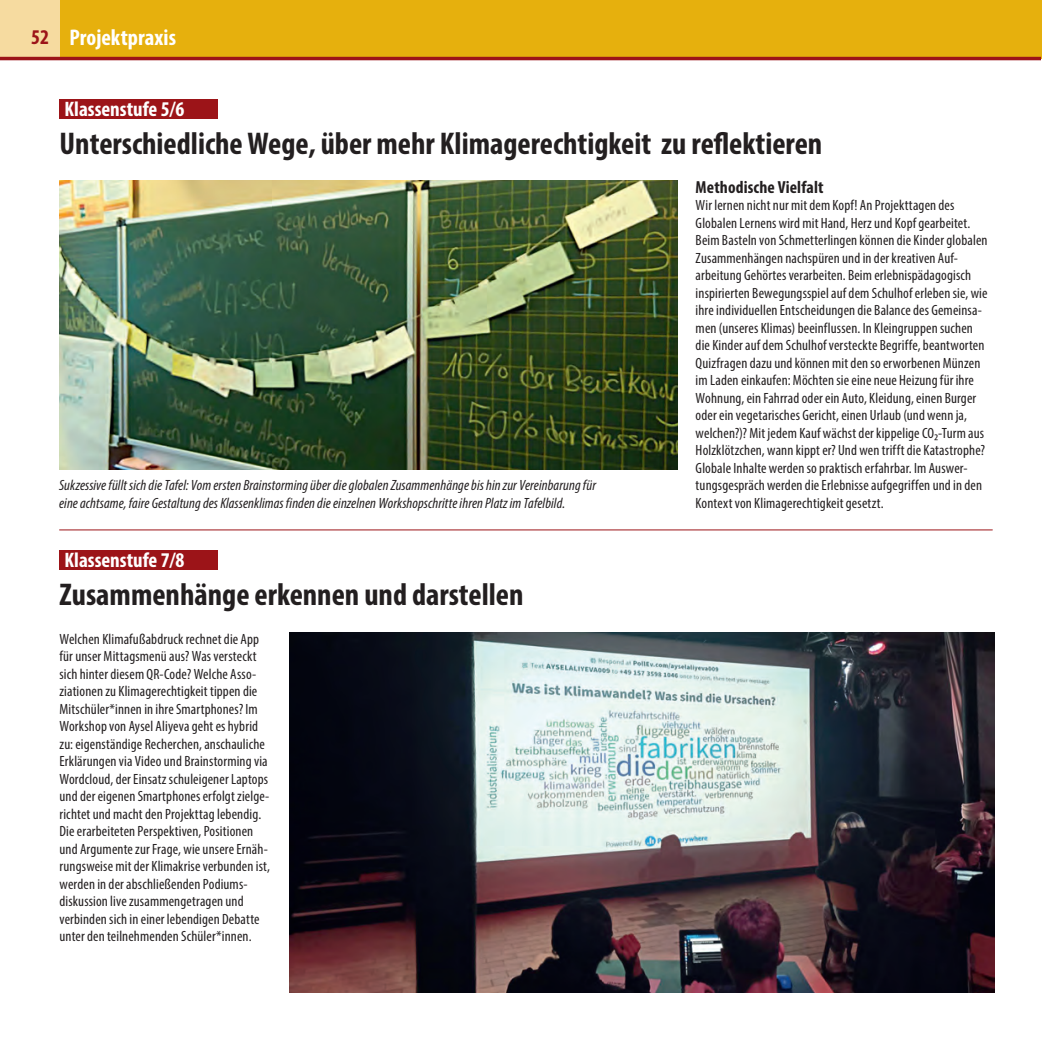
<style>
.page{position:relative;width:1042px;height:1042px;background:#fff}
.page>*{position:absolute;margin:0;border:0;box-sizing:border-box;transform-origin:0 0}
.t1{font:700 condensed 31.5px "Myriad Pro";color:#231f20}
.t2{font:700 condensed 22.75px "Myriad Pro";color:#fff}
.t3{font:700 condensed 21px "Myriad Pro";color:#fff}
.t4{font:700 condensed 17.5px "Myriad Pro";letter-spacing:.01em;color:#231f20}
.t5{font:condensed 14.88px/17.5px "Myriad Pro";letter-spacing:.01em;color:#231f20}
.t6{font:italic condensed 14.88px/17.5px "Myriad Pro";letter-spacing:.005em;color:#231f20}
.s1{font-size:21px;color:#9c1418}
</style>
<div class="page">
<div style="left:60px;top:0;width:982px;height:58px;background:#e6b00d"></div>
<div style="left:0;top:0;width:60px;height:58px;background:#f6dba0"></div>
<hr style="left:0;top:57px;width:1041px;height:3px;background:#9c1418">
<div style="left:60px;top:99px;width:158px;height:20px;background:#9c1418"></div>
<div style="left:60px;top:550px;width:158px;height:20px;background:#9c1418"></div>
<hr style="left:60px;top:529px;width:932px;height:1px;background:#9c1418">
<img style="left:60px;top:181px;width:618px;height:288px">
<img style="left:289px;top:633px;width:705px;height:359px">
<h2 class="t2" style="left:31px;top:23px;width:146px"><span class="s1">52</span> Projektpraxis</h2>
<h3 class="t3" style="left:64px;top:96px;width:121px">Klassenstufe 5/6</h3>
<h1 class="t1" style="left:60px;top:124px;width:764px">Unterschiedliche Wege, über mehr Klimagerechtigkeit zu reflektieren</h1>
<p class="t6" style="left:59px;top:477px;width:538px">Sukzessive füllt sich die Tafel: Vom ersten Brainstorming über die globalen Zusammenhänge bis hin zur Vereinbarung für eine achtsame, faire Gestaltung des Klassenklimas finden die einzelnen Workshopschritte ihren Platz im Tafelbild.</p>
<h3 class="t3" style="left:64px;top:547px;width:121px">Klassenstufe 7/8</h3>
<h1 class="t1" style="left:60px;top:575px;width:465px">Zusammenhänge erkennen und darstellen</h1>
<p class="t5" style="left:60px;top:630px;width:212px">Welchen Klimafußabdruck rechnet die App für unser Mittagsmenü aus? Was versteckt sich hinter diesem QR-Code? Welche Asso&shy;ziationen zu Klimagerechtigkeit tippen die Mitschüler*innen in ihre Smartphones? Im Workshop von Aysel Aliyeva geht es hybrid zu: eigenständige Recherchen, anschauliche Erklärungen via Video und Brainstorming via Wordcloud, der Einsatz schuleigener Laptops und der eigenen Smartphones erfolgt zielge&shy;richtet und macht den Projekttag lebendig.<br>Die erarbeiteten Perspektiven, Positionen und Argumente zur Frage, wie unsere Ernäh&shy;rungsweise mit der Klimakrise verbunden ist, werden in der abschließenden Podiums&shy;diskussion live zusammengetragen und verbinden sich in einer lebendigen Debatte unter den teilnehmenden Schüler*innen.</p>
<p class="t4" style="left:695px;top:176px;width:129px">Methodische Vielfalt</p>
<p class="t5" style="left:695px;top:196px;width:293px">Wir lernen nicht nur mit dem Kopf! An Projekttagen des Globalen Lernens wird mit Hand, Herz und Kopf gearbeitet.<br>Beim Basteln von Schmetterlingen können die Kinder globalen Zusammenhängen nachspüren und in der kreativen Auf&shy;arbeitung Gehörtes verarbeiten. Beim erlebnispädagogisch inspirierten Bewegungsspiel auf dem Schulhof erleben sie, wie ihre individuellen Entscheidungen die Balance des Gemeinsa&shy;men (unseres Klimas) beeinflussen. In Kleingruppen suchen die Kinder auf dem Schulhof versteckte Begriffe, beantworten Quizfragen dazu und können mit den so erworbenen Münzen im Laden einkaufen: Möchten sie eine neue Heizung für ihre Wohnung, ein Fahrrad oder ein Auto, Kleidung, einen Burger oder ein vegetarisches Gericht, einen Urlaub (und wenn ja, welchen?)? Mit jedem Kauf wächst der kippelige CO₂-Turm aus Holzklötzchen, wann kippt er? Und wen trifft die Katastrophe?<br>Globale Inhalte werden so praktisch erfahrbar. Im Auswer&shy;tungsgespräch werden die Erlebnisse aufgegriffen und in den Kontext von Klimagerechtigkeit gesetzt.</p>
</div>
